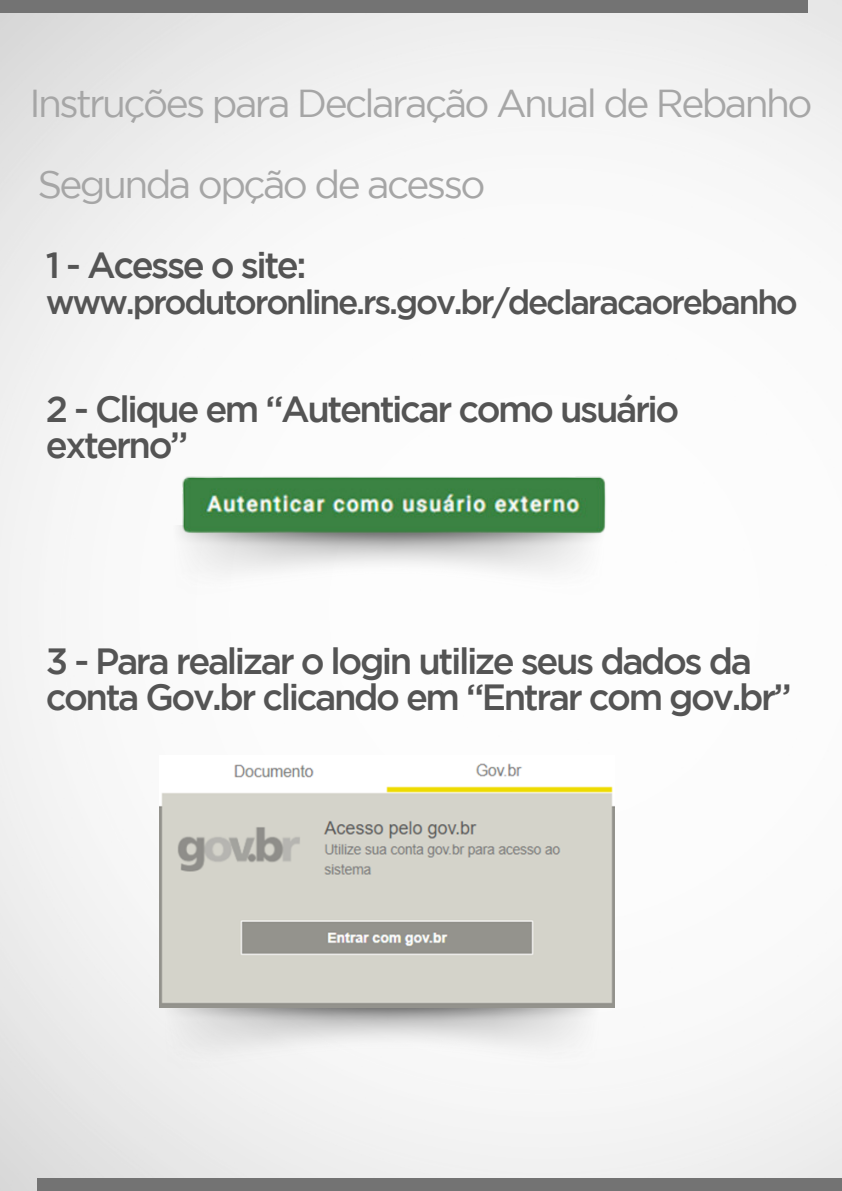
<style>
.page{position:relative;width:842px;height:1191px;background:#fff}
.page>*{position:absolute;margin:0;border:0;box-sizing:border-box;transform-origin:0 0}
.t1{font:38.8px/80.9px "Gotham";letter-spacing:-.065em;color:#a6a6a6}
.t2{font:500 36.4px/36px "Gotham";letter-spacing:-.065em;color:#545454}
.t3{font:500 33.6px "Gotham";letter-spacing:-.065em;color:#545454}
</style>
<div class="page">
<img style="left:172px;top:460px;width:435px;height:91px">
<img style="left:159px;top:763px;width:456px;height:244px">
<div style="left:0;top:0;width:808px;height:13px;background:#737373"></div>
<div style="left:37px;top:1178px;width:805px;height:12px;background:#737373"></div>
<p class="t1" style="left:29px;top:66px;width:785px">Instruções para Declaração Anual de Rebanho<br>Segunda opção de acesso</p>
<p class="t2" style="left:46px;top:249px;width:262px">1 - Acesse o site:</p>
<p class="t3" style="left:46px;top:290px;width:754px">www.produtoronline.rs.gov.br/declaracaorebanho</p>
<p class="t2" style="left:46px;top:393px;width:635px">2 - Clique em “Autenticar como usuário externo”</p>
<p class="t2" style="left:46px;top:645px;width:747px">3 - Para realizar o login utilize seus dados da conta Gov.br clicando em “Entrar com gov.br”</p>
</div>
